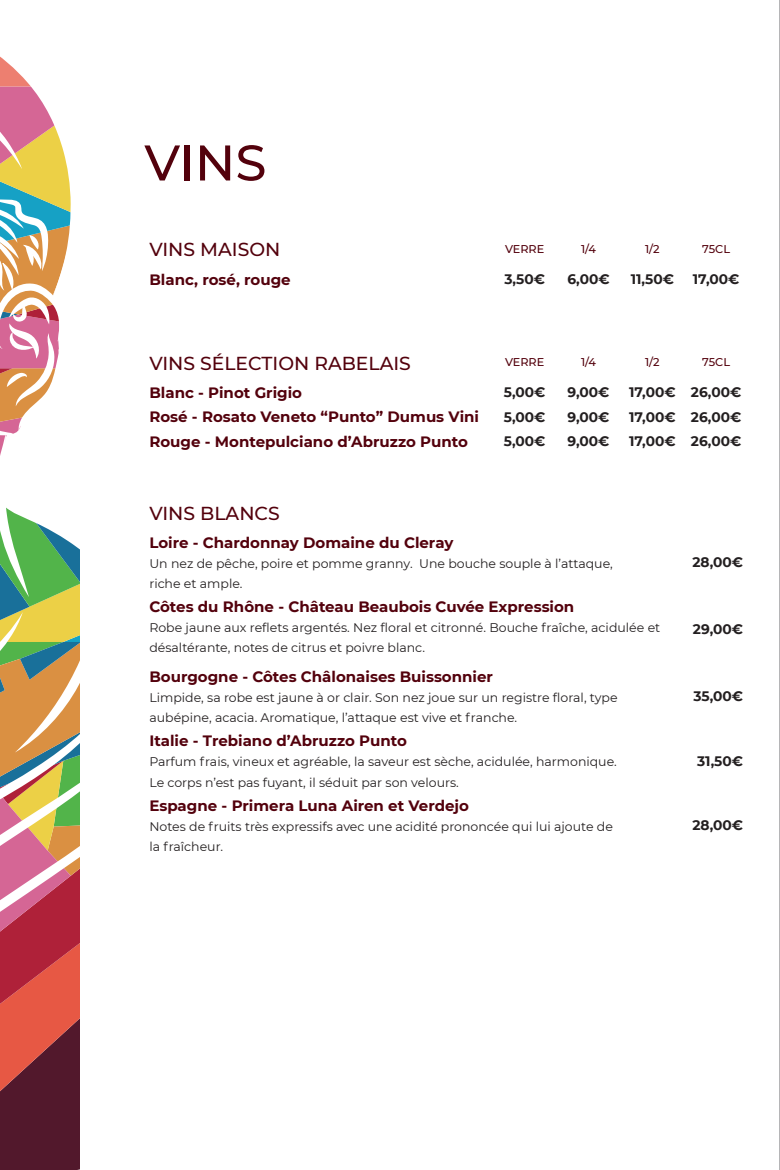
<style>
.page{position:relative;width:780px;height:1170px;background:#fff}
.page>*{position:absolute;margin:0;border:0;box-sizing:border-box;transform-origin:0 0}
.t1{font:500 50px "Montserrat";color:#53010c}
.t2{font:500 18.75px "Montserrat";color:#53010c}
.t3{font:700 15px "Montserrat";color:#53010c}
.t4{font:700 13.75px "Montserrat";color:#231f20}
.t5{font:12.5px/20px "Montserrat";color:#231f20}
.t6{font:500 11.25px "Montserrat";color:#53010c}
</style>
<div class="page">
<svg style="left:0;top:56px;width:80px;height:1113px"></svg>
<hr style="left:779px;top:0;width:1px;height:1169px;background:#6c6d70">
<h1 class="t1" style="left:144px;top:132px;width:124px">VINS</h1>
<h2 class="t2" style="left:149px;top:238px;width:132px">VINS MAISON</h2>
<p class="t6" style="left:505px;top:242px;width:41px">VERRE</p>
<p class="t6" style="left:581px;top:242px;width:16px">1/4</p>
<p class="t6" style="left:645px;top:242px;width:16px">1/2</p>
<p class="t6" style="left:702px;top:242px;width:29px">75CL</p>
<p class="t3" style="left:149px;top:270px;width:143px">Blanc, rosé, rouge</p>
<p class="t4" style="left:504px;top:270px;width:42px">3,50€</p>
<p class="t4" style="left:567px;top:270px;width:44px">6,00€</p>
<p class="t4" style="left:630px;top:270px;width:45px">11,50€</p>
<p class="t4" style="left:692px;top:270px;width:48px">17,00€</p>
<h2 class="t2" style="left:149px;top:351px;width:263px">VINS SÉLECTION RABELAIS</h2>
<p class="t6" style="left:505px;top:355px;width:41px">VERRE</p>
<p class="t6" style="left:581px;top:355px;width:16px">1/4</p>
<p class="t6" style="left:645px;top:355px;width:16px">1/2</p>
<p class="t6" style="left:702px;top:355px;width:29px">75CL</p>
<p class="t3" style="left:149px;top:383px;width:154px">Blanc - Pinot Grigio</p>
<p class="t4" style="left:504px;top:384px;width:43px">5,00€</p>
<p class="t4" style="left:567px;top:384px;width:43px">9,00€</p>
<p class="t4" style="left:629px;top:384px;width:114px">17,00€ 26,00€</p>
<p class="t3" style="left:149px;top:407px;width:331px">Rosé - Rosato Veneto “Punto” Dumus Vini</p>
<p class="t4" style="left:504px;top:408px;width:43px">5,00€</p>
<p class="t4" style="left:567px;top:408px;width:43px">9,00€</p>
<p class="t4" style="left:629px;top:408px;width:114px">17,00€ 26,00€</p>
<p class="t3" style="left:149px;top:432px;width:320px">Rouge - Montepulciano d’Abruzzo Punto</p>
<p class="t4" style="left:504px;top:433px;width:43px">5,00€</p>
<p class="t4" style="left:567px;top:433px;width:43px">9,00€</p>
<p class="t4" style="left:629px;top:433px;width:114px">17,00€ 26,00€</p>
<h2 class="t2" style="left:149px;top:501px;width:132px">VINS BLANCS</h2>
<p class="t3" style="left:149px;top:533px;width:305px">Loire - Chardonnay Domaine du Cleray</p>
<p class="t5" style="left:149px;top:553px;width:465px">Un nez de pêche, poire et pomme granny. Une bouche souple à l’attaque, riche et ample.</p>
<p class="t4" style="left:692px;top:554px;width:52px">28,00€</p>
<p class="t3" style="left:149px;top:597px;width:426px">Côtes du Rhône - Château Beaubois Cuvée Expression</p>
<p class="t5" style="left:149px;top:618px;width:512px">Robe jaune aux reflets argentés. Nez floral et citronné. Bouche fraîche, acidulée et désaltérante, notes de citrus et poivre blanc.</p>
<p class="t4" style="left:693px;top:621px;width:52px">29,00€</p>
<p class="t3" style="left:149px;top:667px;width:345px">Bourgogne - Côtes Châlonaises Buissonnier</p>
<p class="t5" style="left:149px;top:687px;width:469px">Limpide, sa robe est jaune à or clair. Son nez joue sur un registre floral, type aubépine, acacia. Aromatique, l’attaque est vive et franche.</p>
<p class="t4" style="left:693px;top:688px;width:51px">35,00€</p>
<p class="t3" style="left:149px;top:732px;width:259px">Italie - Trebiano d’Abruzzo Punto</p>
<p class="t5" style="left:149px;top:752px;width:469px">Parfum frais, vineux et agréable, la saveur est sèche, acidulée, harmonique.<br>Le corps n’est pas fuyant, il séduit par son velours.</p>
<p class="t4" style="left:697px;top:752px;width:47px">31,50€</p>
<p class="t3" style="left:149px;top:796px;width:321px">Espagne - Primera Luna Airen et Verdejo</p>
<p class="t5" style="left:149px;top:816px;width:465px">Notes de fruits très expressifs avec une acidité prononcée qui lui ajoute de la fraîcheur.</p>
<p class="t4" style="left:692px;top:817px;width:52px">28,00€</p>
</div>
